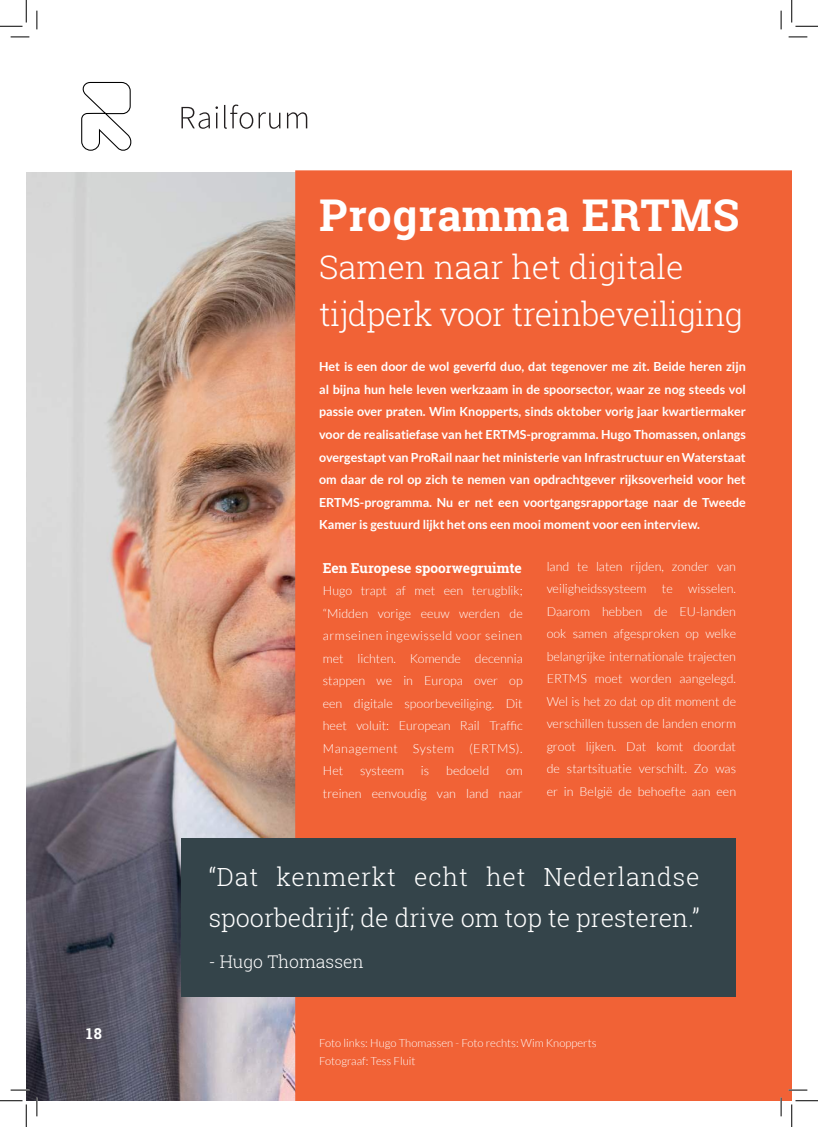
<style>
.page{position:relative;width:818px;height:1127px;background:#fff}
.page>*{position:absolute;margin:0;border:0;box-sizing:border-box;transform-origin:0 0}
.t1{font:700 43.75px "Roboto Slab";letter-spacing:.02em;color:#fff}
.t2{font:300 32.5px/47.5px "Roboto Slab";letter-spacing:-.02em;color:#fff}
.t3{font:300 25px/41.2px "Roboto Slab";color:#fff}
.t4{font:300 17.5px "Roboto Slab";color:#fff}
.t5{font:700 15px "Roboto Slab";color:#fff}
.t6{font:700 13.75px "Roboto Slab";color:#fff}
.t7{font:300 12.5px/22.5px "Lato";color:#fff;text-align:justify}
.t8{font:700 12.5px/22.5px "Lato";color:#fff;text-align:justify}
.t9{font:300 11.25px/17.5px "Lato";color:#fff}
</style>
<div class="page">
<img style="left:26px;top:172px;width:269px;height:928px">
<div style="left:295px;top:170px;width:497px;height:930px;background:#f16236"></div>
<div style="left:181px;top:838px;width:555px;height:158px;background:#34444a"></div>
<svg style="left:81px;top:81px;width:50px;height:70px"></svg>
<svg style="left:259px;top:112px;width:21px;height:17px"></svg>
<svg style="left:287px;top:112px;width:20px;height:16px"></svg>
<svg style="left:181px;top:106px;width:37px;height:23px"></svg>
<svg style="left:224px;top:104px;width:29px;height:25px"></svg>
<svg style="left:11px;top:36px;width:18px;height:2px"></svg>
<svg style="left:788px;top:36px;width:19px;height:2px"></svg>
<svg style="left:11px;top:1088px;width:18px;height:2px"></svg>
<svg style="left:788px;top:1088px;width:19px;height:2px"></svg>
<svg style="left:36px;top:11px;width:2px;height:18px"></svg>
<svg style="left:36px;top:1097px;width:2px;height:18px"></svg>
<svg style="left:780px;top:11px;width:2px;height:18px"></svg>
<svg style="left:780px;top:1097px;width:2px;height:18px"></svg>
<svg style="left:0;top:0;width:27px;height:27px"></svg>
<svg style="left:0;top:1100px;width:27px;height:26px"></svg>
<svg style="left:791px;top:0;width:27px;height:27px"></svg>
<svg style="left:791px;top:1100px;width:27px;height:26px"></svg>
<p class="t5" style="left:86px;top:1022px;width:17px">18</p>
<h1 class="t1" style="left:319px;top:185px;width:422px">Programma ERTMS</h1>
<h2 class="t2" style="left:319px;top:242px;width:425px">Samen naar het digitale tijdperk voor treinbeveiliging</h2>
<p class="t8" style="left:319px;top:355px;width:428px">Het is een door de wol geverfd duo, dat tegenover me zit. Beide heren zijn al bijna hun hele leven werkzaam in de spoorsector, waar ze nog steeds vol passie over praten. Wim Knopperts, sinds oktober vorig jaar kwartiermaker voor de realisatiefase van het ERTMS-programma. Hugo Thomassen, onlangs overgestapt van ProRail naar het ministerie van Infrastructuur en Waterstaat om daar de rol op zich te nemen van opdrachtgever rijksoverheid voor het ERTMS-programma. Nu er net een voortgangsrapportage naar de Tweede Kamer is gestuurd lijkt het ons een mooi moment voor een interview.</p>
<p class="t6" style="left:323px;top:558px;width:201px">Een Europese spoorwegruimte</p>
<p class="t7" style="left:323px;top:579px;width:201px">Hugo trapt af met een terugblik; “Midden vorige eeuw werden de armseinen ingewisseld voor seinen met lichten. Komende decennia stappen we in Europa over op een digitale spoorbeveiliging. Dit heet voluit: European Rail Traffic Management System (ERTMS).<br>Het</p>
<p class="t7" style="left:360px;top:759px;width:45px">systeem</p>
<p class="t7" style="left:421px;top:759px;width:10px">is</p>
<p class="t7" style="left:446px;top:759px;width:44px">bedoeld</p>
<p class="t7" style="left:323px;top:759px;width:201px;text-align:right">om<br>treinen eenvoudig van land naar</p>
<p class="t7" style="left:547px;top:555px;width:191px">land te laten rijden, zonder van veiligheidssysteem te wisselen.<br>Daarom hebben de EU-landen ook samen afgesproken op welke belangrijke internationale trajecten ERTMS moet worden aangelegd.<br>Wel is het zo dat op dit moment de verschillen tussen de landen enorm groot lijken. Dat komt doordat de startsituatie verschilt. Zo was er in België de behoefte aan een</p>
<h3 class="t3" style="left:209px;top:855px;width:492px">“Dat kenmerkt echt het Nederlandse spoorbedrijf; de drive om top te presteren.”</h3>
<h3 class="t4" style="left:209px;top:949px;width:156px">- Hugo Thomassen</h3>
<p class="t9" style="left:319px;top:1034px;width:279px">Foto links: Hugo Thomassen - Foto rechts: Wim Knopperts<br>Fotograaf: Tess Fluit</p>
</div>
